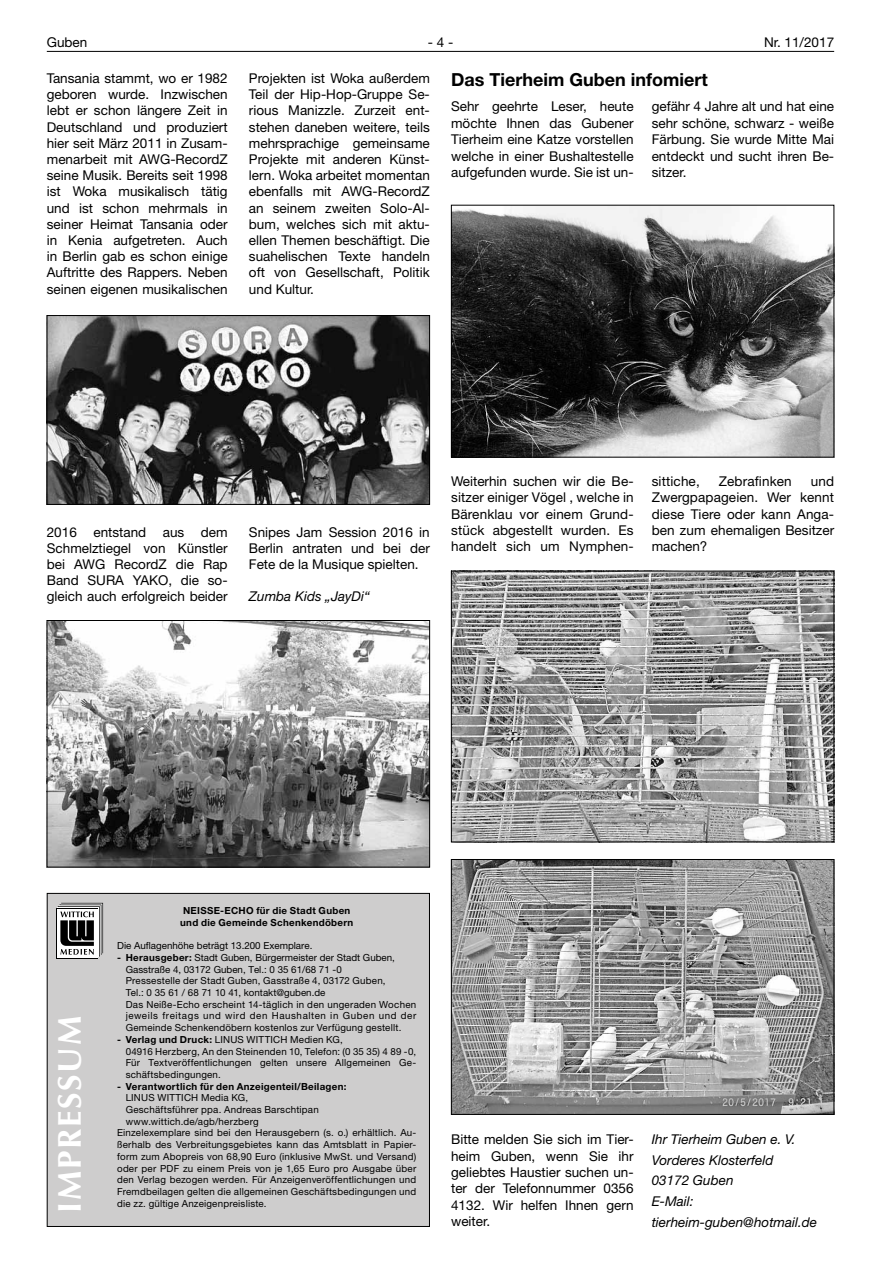
<style>
.page{position:relative;width:881px;height:1263px;background:#fff}
.page>*{position:absolute;margin:0;border:0;box-sizing:border-box;transform-origin:0 0}
.t1{font:700 33px "Optima LT";letter-spacing:.05em;color:#fff}
.t2{font:700 18px "Helvetica Neue LT";color:#000}
.t3{font:13.5px/16.2px "Helvetica Neue LT";color:#000;text-align:justify}
.t4{font:italic 13.5px/20.7px "Helvetica Neue LT";color:#000}
.t5{font:9.75px/11.7px "Helvetica Neue LT";letter-spacing:.02em;color:#000}
.t6{font:700 9.75px/11.7px "Helvetica Neue LT";letter-spacing:.03em;color:#000;text-align:center}
.t7{font:9.75px "Helvetica Neue LT";color:#000}
.s1{font-weight:700}
</style>
<div class="page">
<hr style="left:47px;top:51px;width:786px;height:1px;background:#000">
<img style="left:49px;top:317px;width:378px;height:186px">
<div style="left:47px;top:315px;width:382px;height:190px;border:1px solid #000"></div>
<img style="left:49px;top:622px;width:378px;height:243px">
<div style="left:47px;top:620px;width:382px;height:247px;border:1px solid #000"></div>
<div style="left:47px;top:893px;width:382px;height:334px;background:#cecdcd;border:1px solid #000"></div>
<svg style="left:56px;top:908px;width:42px;height:50px"></svg>
<div style="left:57px;top:908px;width:40px;height:49px;background:#fff"></div>
<svg style="left:58px;top:903px;width:45px;height:53px"></svg>
<img style="left:453px;top:207px;width:378px;height:248px">
<div style="left:451px;top:205px;width:382px;height:252px;border:1px solid #000"></div>
<img style="left:453px;top:573px;width:378px;height:267px">
<div style="left:451px;top:571px;width:382px;height:271px;border:1px solid #000"></div>
<img style="left:453px;top:861px;width:378px;height:252px">
<div style="left:451px;top:859px;width:382px;height:256px;border:1px solid #000"></div>
<p class="t3" style="left:47px;top:34px;width:42px">Guben</p>
<p class="t3" style="left:427px;top:34px;width:27px">- 4 -</p>
<p class="t3" style="left:763px;top:34px;width:72px">Nr. 11/2017</p>
<p class="t3" style="left:47px;top:70px;width:182px">Tansania stammt, wo er 1982 geboren wurde. Inzwischen lebt er schon längere Zeit in Deutschland und produziert hier seit März 2011 in Zusam&shy;menarbeit mit AWG-RecordZ seine Musik. Bereits seit 1998 ist Woka musikalisch tätig und ist schon mehrmals in seiner Heimat Tansania oder in Kenia aufgetreten. Auch in Berlin gab es schon einige Auftritte des Rappers. Neben seinen eigenen musikalischen</p>
<p class="t3" style="left:249px;top:70px;width:182px">Projekten ist Woka außerdem Teil der Hip-Hop-Gruppe Se&shy;rious Manizzle. Zurzeit ent&shy;stehen daneben weitere, teils mehrsprachige gemeinsame Projekte mit anderen Künst&shy;lern. Woka arbeitet momentan ebenfalls mit AWG-RecordZ an seinem zweiten Solo-Al&shy;bum, welches sich mit aktu&shy;ellen Themen beschäftigt. Die suahelischen Texte handeln oft von Gesellschaft, Politik und Kultur.</p>
<h2 class="t2" style="left:451px;top:69px;width:258px">Das Tierheim Guben infomiert</h2>
<p class="t3" style="left:451px;top:98px;width:184px">Sehr geehrte Leser, heute möchte Ihnen das Gubener Tierheim eine Katze vorstellen welche in einer Bushaltestelle aufgefunden wurde. Sie ist un-</p>
<p class="t3" style="left:651px;top:98px;width:184px">gefähr 4 Jahre alt und hat eine sehr schöne, schwarz - weiße Färbung. Sie wurde Mitte Mai entdeckt und sucht ihren Be&shy;sitzer.</p>
<p class="t3" style="left:47px;top:523px;width:182px">2016 entstand aus dem Schmelztiegel von Künstler bei AWG RecordZ die Rap Band SURA YAKO, die so&shy;gleich auch erfolgreich beider</p>
<p class="t3" style="left:249px;top:523px;width:182px">Snipes Jam Session 2016 in Berlin antraten und bei der Fete de la Musique spielten.</p>
<p class="t4" style="left:249px;top:586px;width:122px">Zumba Kids „JayDi“</p>
<p class="t3" style="left:451px;top:472px;width:184px">Weiterhin suchen wir die Be&shy;sitzer einiger Vögel , welche in Bärenklau vor einem Grund&shy;stück abgestellt wurden. Es handelt sich um Nymphen-</p>
<p class="t3" style="left:651px;top:473px;width:50px">sittiche,</p>
<p class="t3" style="left:718px;top:473px;width:74px">Zebrafinken</p>
<p class="t3" style="left:651px;top:472px;width:184px;text-indent:159px">und Zwergpapageien. Wer kennt diese Tiere oder kann Anga&shy;ben zum ehemaligen Besitzer machen?</p>
<h1 class="t1" style="left:50px;top:1213px;width:198px;rotate:-90deg">IMPRESSUM</h1>
<p class="t6" style="left:180px;top:904px;width:174px">NEISSE-ECHO für die Stadt Guben und die Gemeinde Schenkendöbern</p>
<p class="t7" style="left:117px;top:940px;width:197px">Die Auflagenhöhe beträgt 13.200 Exemplare.</p>
<p class="t5" style="left:126px;top:951px;width:292px;text-indent:-9px"><span class="s1">- Herausgeber:</span> Stadt Guben, Bürgermeister der Stadt Guben, Gasstraße 4, 03172 Guben, Tel.: 0 35 61/68 71 -0<br>Pressestelle der Stadt Guben, Gasstraße 4, 03172 Guben,<br>Tel.: 0 35 61 / 68 71 10 41, kontakt@guben.de<br>Das Neiße-Echo erscheint 14-täglich in den ungeraden Wochen jeweils freitags und wird den Haushalten in Guben und der Gemeinde Schenkendöbern kostenlos zur Verfügung gestellt.</p>
<p class="t5" style="left:126px;top:1033px;width:292px;text-indent:-9px"><span class="s1">- Verlag und Druck:</span> LINUS WITTICH Medien KG,<br>04916 Herzberg, An den Steinenden 10, Telefon: (0 35 35) 4 89 -0, Für Textveröffentlichungen gelten unsere Allgemeinen Ge&shy;schäftsbedingungen.</p>
<p class="t6" style="left:117px;top:1080px;width:231px">- Verantwortlich für den Anzeigenteil/Beilagen:</p>
<p class="t5" style="left:126px;top:1092px;width:124px">LINUS WITTICH Media KG,</p>
<p class="t5" style="left:126px;top:1103px;width:194px">Geschäftsführer ppa. Andreas Barschtipan</p>
<p class="t5" style="left:126px;top:1115px;width:134px">www.wittich.de/agb/herzberg</p>
<p class="t5" style="left:117px;top:1127px;width:300px">Einzelexemplare sind bei den Herausgebern (s. o.) erhältlich. Au-</p>
<p class="t5" style="left:117px;top:1139px;width:300px">ßerhalb des Verbreitungsgebietes kann das Amtsblatt in Papier-</p>
<p class="t5" style="left:117px;top:1150px;width:300px">form zum Abopreis von 68,90 Euro (inklusive MwSt. und Versand)</p>
<p class="t5" style="left:117px;top:1162px;width:300px">oder per PDF zu einem Preis von je 1,65 Euro pro Ausgabe über</p>
<p class="t5" style="left:117px;top:1174px;width:300px">den Verlag bezogen werden. Für Anzeigenveröffentlichungen und</p>
<p class="t5" style="left:117px;top:1185px;width:300px">Fremdbeilagen gelten die allgemeinen Geschäftsbedingungen und</p>
<p class="t5" style="left:117px;top:1197px;width:151px">die zz. gültige Anzeigenpreisliste.</p>
<p class="t3" style="left:451px;top:1131px;width:184px">Bitte melden Sie sich im Tier&shy;heim Guben, wenn Sie ihr geliebtes Haustier suchen un&shy;ter der Telefonnummer 0356<br>4132. Wir helfen Ihnen gern weiter.</p>
<p class="t4" style="left:651px;top:1129px;width:167px">Ihr Tierheim Guben e. V.<br>Vorderes Klosterfeld<br>03172 Guben<br>E-Mail: tierheim-guben@hotmail.de</p>
</div>
